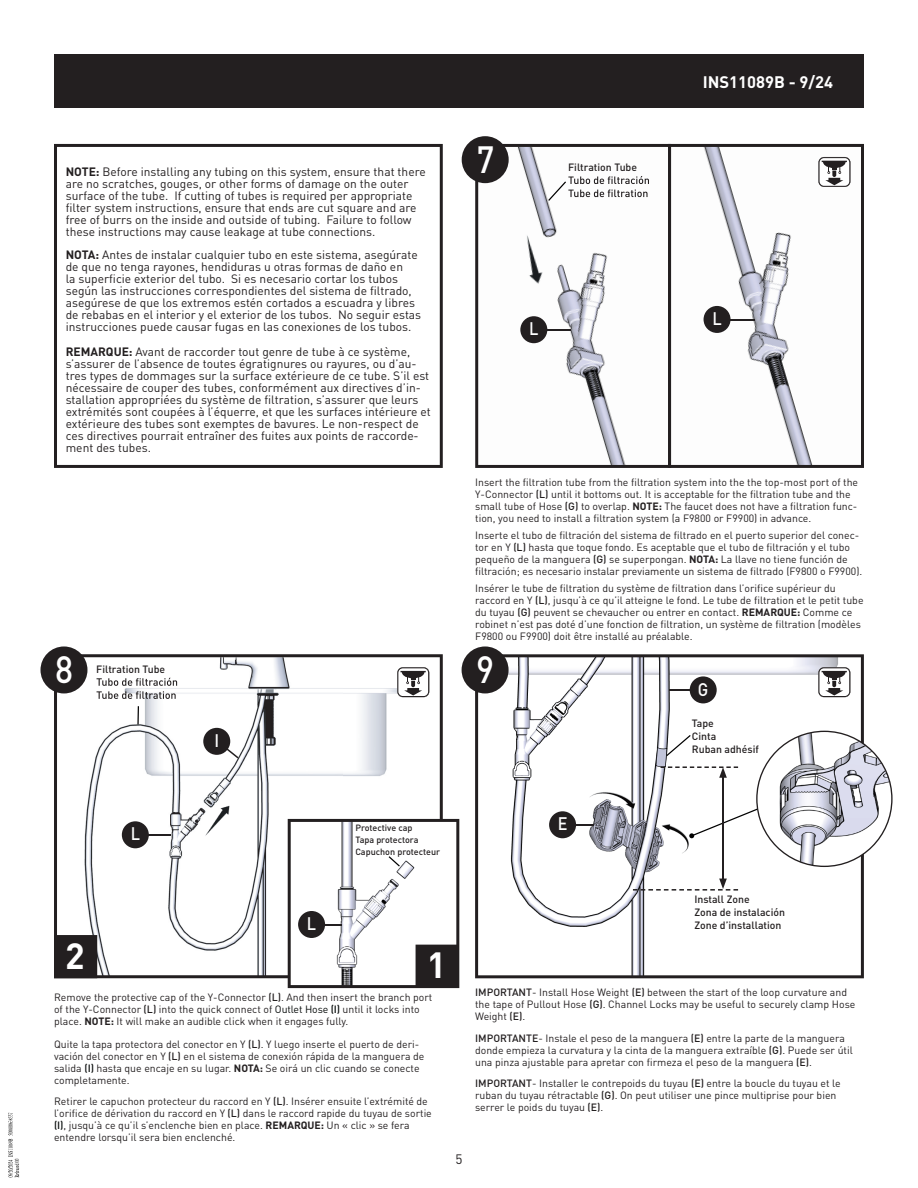
<style>
.page{position:relative;width:918px;height:1188px;background:#fff}
.page>*{position:absolute;margin:0;border:0;box-sizing:border-box;transform-origin:0 0}
.t1{font:500 37.5px "DIN Pro";color:#fff;scale:.9 1}
.t2{font:700 36px "DIN Pro";color:#fff}
.t3{font:500 18px "DIN Pro";color:#fff;scale:.9 1}
.t4{font:700 16.5px "DIN Pro";color:#fff}
.t5{font:13.5px "DIN Pro";color:#231f20}
.t6{font:12px/12px "DIN Pro";color:#231f20}
.t7{font:10.5px/12px "DIN Pro";color:#231f20}
.t8{font:10.5px/12px "DIN Pro";color:#231f20}
.t9{font:500 10.5px/13px "DIN Pro";color:#231f20}
.t10{font:500 9px/11.6px "DIN Pro";color:#231f20}
.s1{font-weight:700}
.s2{font-weight:500}
.s3{font-style:inherit}
.s4{color:#070b0a}
.s5{font-weight:500;color:#070b0a}
</style>
<div class="page">
<div style="left:54px;top:54px;width:810px;height:54px;background:#231f20"></div>
<svg style="left:475px;top:654px;width:389px;height:324px"></svg>
<svg style="left:475px;top:144px;width:193px;height:324px"></svg>
<svg style="left:668px;top:144px;width:196px;height:324px"></svg>
<img style="left:518px;top:230px;width:30px;height:57px">
<svg style="left:548px;top:176px;width:101px;height:25px"></svg>
<div style="left:704px;top:306px;width:27px;height:27px;background:#231f20;border-radius:50%"></div>
<svg style="left:731px;top:319px;width:24px;height:1px"></svg>
<div style="left:520px;top:316px;width:27px;height:27px;background:#231f20;border-radius:50%"></div>
<hr style="left:544px;top:329px;width:27px;height:2px;background:#231f20">
<svg style="left:54px;top:654px;width:389px;height:324px"></svg>
<div style="left:462px;top:136px;width:47px;height:47px;background:#231f20;border-radius:50%"></div>
<div style="left:40px;top:646px;width:47px;height:47px;background:#231f20;border-radius:50%"></div>
<div style="left:54px;top:935px;width:43px;height:43px;background:#231f20"></div>
<div style="left:122px;top:821px;width:27px;height:27px;background:#231f20;border-radius:50%"></div>
<hr style="left:148px;top:834px;width:23px;height:2px;background:#231f20">
<img style="left:199px;top:801px;width:36px;height:41px">
<svg style="left:97px;top:678px;width:80px;height:21px"></svg>
<svg style="left:137px;top:706px;width:2px;height:19px"></svg>
<div style="left:203px;top:728px;width:27px;height:27px;background:#231f20;border-radius:50%"></div>
<svg style="left:224px;top:746px;width:14px;height:12px"></svg>
<svg style="left:818px;top:157px;width:32px;height:30px"></svg>
<svg style="left:397px;top:667px;width:32px;height:30px"></svg>
<svg style="left:288px;top:819px;width:171px;height:169px"></svg>
<div style="left:462px;top:646px;width:47px;height:47px;background:#231f20;border-radius:50%"></div>
<div style="left:549px;top:811px;width:27px;height:27px;background:#231f20;border-radius:50%"></div>
<hr style="left:573px;top:824px;width:20px;height:2px;background:#231f20">
<div style="left:690px;top:676px;width:27px;height:27px;background:#231f20;border-radius:50%"></div>
<hr style="left:670px;top:689px;width:20px;height:2px;background:#231f20">
<svg style="left:818px;top:667px;width:32px;height:30px"></svg>
<hr style="left:722px;top:775px;width:2px;height:106px;background:#231f20">
<svg style="left:633px;top:879px;width:105px;height:12px"></svg>
<svg style="left:656px;top:731px;width:237px;height:136px"></svg>
<svg style="left:54px;top:144px;width:389px;height:324px"></svg>
<svg style="left:8px;top:1113px;width:11px;height:64px"></svg>
<p class="t6" style="left:66px;top:165px;width:362px"><span class="s1">NOTE:</span> Before installing any tubing on this system, ensure that there are no scratches, gouges, or other forms of damage on the outer surface of the tube. If cutting of tubes is required per appropriate filter system instructions, ensure that ends are cut square and are free of burrs on the inside and outside of tubing. Failure to follow these instructions may cause leakage at tube connections.</p>
<p class="t6" style="left:66px;top:248px;width:357px"><span class="s1">NOTA:</span> Antes de instalar cualquier tubo en este sistema, asegúrate de que no tenga rayones, hendiduras u otras formas de daño en<br>la superficie exterior del tubo. Si es necesario cortar los tubos según las instrucciones correspondientes del sistema de filtrado, asegúrese de que los extremos estén cortados a escuadra y libres de rebabas en el interior y el exterior de los tubos. No seguir estas instrucciones puede causar fugas en las conexiones de los tubos.</p>
<p class="t6" style="left:66px;top:345px;width:366px"><span class="s1">REMARQUE:</span> Avant de raccorder tout genre de tube à ce système, s’assurer de l’absence de toutes égratignures ou rayures, ou d’au&shy;tres types de dommages sur la surface extérieure de ce tube. S’il est nécessaire de couper des tubes, conformément aux directives d’in&shy;stallation appropriées du système de filtration, s’assurer que leurs extrémités sont coupées à l’équerre, et que les surfaces intérieure et extérieure des tubes sont exemptes de bavures. Le non-respect de ces directives pourrait entraîner des fuites aux points de raccorde&shy;ment des tubes.</p>
<h1 class="t1" style="left:55px;top:644px;width:21px">8</h1>
<p class="t9" style="left:96px;top:662px;width:71px">Filtration Tube</p>
<h3 class="t3" style="left:214px;top:728px;width:7px">I</h3>
<h1 class="t1" style="left:477px;top:134px;width:21px">7</h1>
<p class="t9" style="left:568px;top:160px;width:71px">Filtration Tube</p>
<h3 class="t3" style="left:529px;top:317px;width:12px">L</h3>
<h3 class="t4" style="left:703px;top:68px;width:132px">INS11089B - 9/24</h3>
<h3 class="t3" style="left:712px;top:306px;width:12px">L</h3>
<p class="t7" style="left:475px;top:476px;width:384px">Insert the filtration tube from the filtration system into the the top-most port of the Y-Connector <span class="s2">(L)</span> until it bottoms out. It is acceptable for the filtration tube and the small tube of Hose <span class="s2">(G)</span> to overlap. <span class="s1">NOTE:</span> The faucet does not have a filtration func&shy;tion, you need to install a filtration system <span class="s3">(a F9800 or F9900)</span> in advance.</p>
<p class="t7" style="left:475px;top:529px;width:389px">Inserte el tubo de filtración del sistema de filtrado en el puerto superior del conec&shy;tor en Y <span class="s2">(L)</span> hasta que toque fondo. Es aceptable que el tubo de filtración y el tubo pequeño de la manguera <span class="s2">(G)</span> se superpongan. <span class="s1">NOTA:</span> <span class="s3">La llave no tiene función de filtración; es necesario instalar previamente un sistema de filtrado (F9800 o F9900).</span></p>
<p class="t8" style="left:475px;top:581px;width:390px">Insérer le tube de filtration du système de filtration dans l’orifice supérieur du raccord en Y <span class="s2">(L)</span>, jusqu’à ce qu’il atteigne le fond. Le tube de filtration et le petit tube du tuyau <span class="s2">(G)</span> peuvent se chevaucher ou entrer en contact. <span class="s1">REMARQUE:</span> Comme ce robinet n’est pas doté d’une fonction de filtration, un système de filtration (modèles F9800 ou F9900) doit être installé au préalable.</p>
<h1 class="t1" style="left:476px;top:644px;width:21px">9</h1>
<h3 class="t3" style="left:698px;top:677px;width:13px">G</h3>
<p class="t9" style="left:692px;top:716px;width:69px">Tape<br>Cinta<br>Ruban adhésif</p>
<h2 class="t2" style="left:65px;top:926px;width:21px">2</h2>
<h3 class="t3" style="left:131px;top:822px;width:12px">L</h3>
<h3 class="t3" style="left:307px;top:911px;width:12px">L</h3>
<p class="t10" style="left:355px;top:822px;width:86px">Protective cap<br>Tapa protectora<br>Capuchon protecteur</p>
<h2 class="t2" style="left:427px;top:935px;width:21px">1</h2>
<p class="t7" style="left:54px;top:990px;width:380px">Remove the protective cap of the Y-Connector <span class="s2">(L)</span>. And then insert the branch port of the Y-Connector <span class="s2">(L)</span> into the quick connect of <span class="s4">Outlet Hose</span> <span class="s5">(I)</span> until it locks into place. <span class="s1">NOTE:</span> It will make an audible click when it engages fully.</p>
<p class="t7" style="left:54px;top:1038px;width:372px">Quite la tapa protectora del conector en Y <span class="s2">(L)</span>. Y luego inserte el puerto de deri&shy;vación del conector en Y <span class="s2">(L)</span> en el sistema de conexión rápida de la manguera de salida <span class="s5">(I)</span> hasta que encaje en su lugar. <span class="s1">NOTA:</span> <span class="s3">Se oirá un clic cuando se conecte completamente.</span></p>
<p class="t7" style="left:54px;top:1095px;width:379px">Retirer le capuchon protecteur du raccord en Y <span class="s2">(L)</span>. Insérer ensuite l’extrémité de l’orifice de dérivation du raccord en Y <span class="s2">(L)</span> dans le raccord rapide du tuyau de sortie <span class="s5">(I)</span>, jusqu’à ce qu’il s’enclenche bien en place. <span class="s1">REMARQUE:</span> <span class="s3">Un « clic » se fera entendre lorsqu’il sera bien enclenché.</span></p>
<h3 class="t3" style="left:558px;top:812px;width:12px">E</h3>
<p class="t9" style="left:694px;top:892px;width:92px">Install Zone<br>Zona de instalación<br>Zone d’installation</p>
<p class="t7" style="left:475px;top:986px;width:382px"><span class="s2">IMPORTANT</span>- Install Hose Weight <span class="s2">(E)</span> between the start of the loop curvature and the tape of Pullout Hose <span class="s2">(G)</span>. Channel Locks may be useful to securely clamp Hose<br>Weight <span class="s2">(E)</span>.</p>
<p class="t7" style="left:475px;top:1031px;width:379px"><span class="s2">IMPORTANTE</span>- Instale el peso de la manguera <span class="s2">(E)</span> entre la parte de la manguera donde empieza la curvatura y la cinta de la manguera extraíble <span class="s2">(G)</span>. Puede ser útil una pinza ajustable para apretar con firmeza el peso de la manguera <span class="s2">(E)</span>.</p>
<p class="t7" style="left:475px;top:1077px;width:367px"><span class="s2">IMPORTANT</span>- Installer le contrepoids du tuyau <span class="s2">(E)</span> entre la boucle du tuyau et le ruban du tuyau rétractable <span class="s2">(G)</span>. On peut utiliser une pince multiprise pour bien serrer le poids du tuyau <span class="s2">(E)</span>.</p>
<p class="t5" style="left:455px;top:1150px;width:9px">5</p>
</div>
